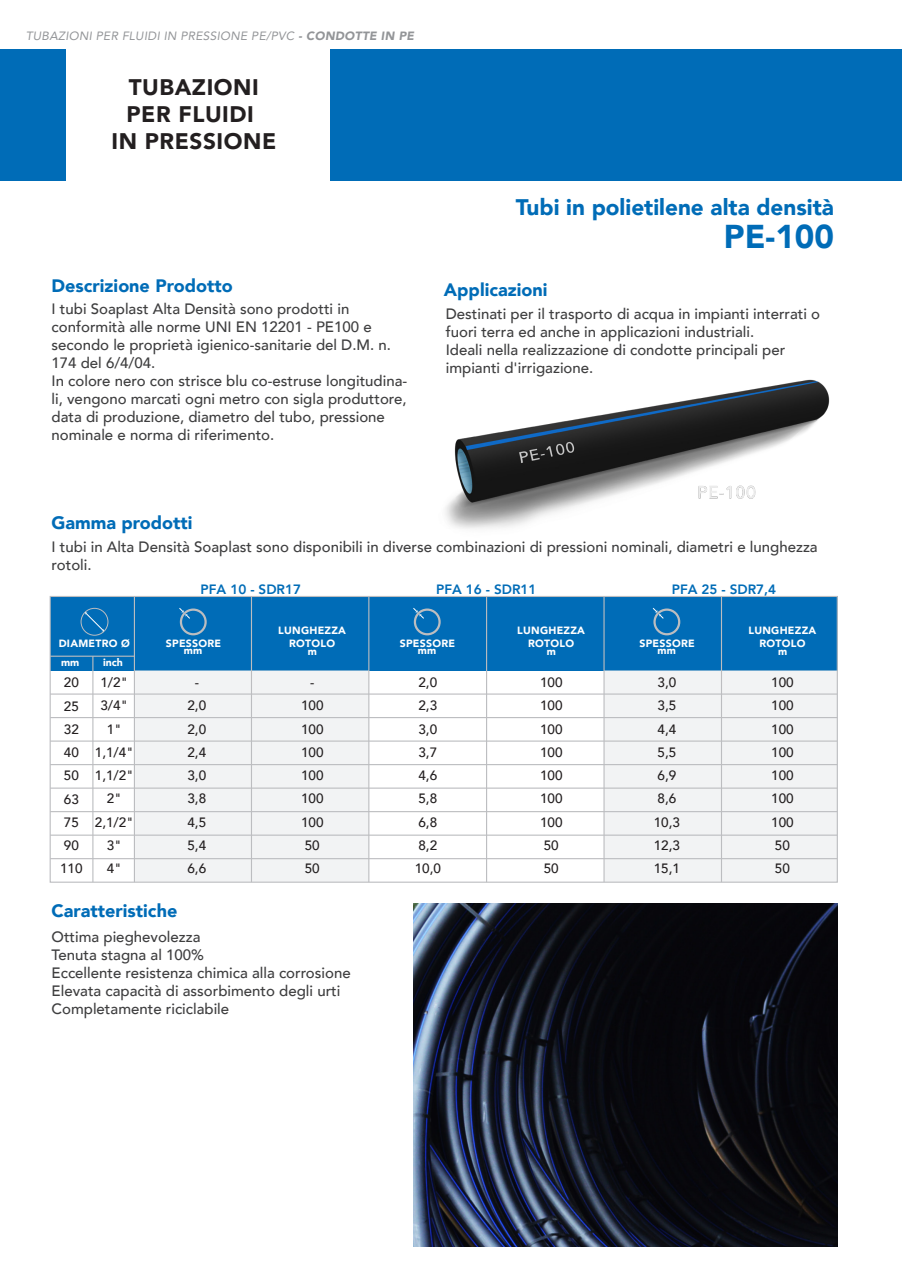
<style>
.page{position:relative;width:902px;height:1280px;background:#fff}
.page>*{position:absolute;margin:0;border:0;box-sizing:border-box;transform-origin:0 0}
.t1{font:900 33px "Avenir";color:#006cb7}
.t2{font:900 22.5px/27px "Avenir";letter-spacing:.025em;color:#231f20;text-align:center}
.t3{font:900 22.5px "Avenir";color:#006cb7}
.t4{font:900 18px "Avenir";color:#006cb7}
.t5{font:500 15px/18px "Avenir";color:#3e3e3f}
.t6{font:500 13.5px/23.2px "Avenir";color:#231f20}
.t7{font:800 13.5px "Avenir";color:#006cb7}
.t8{font:italic 12px "Avenir";letter-spacing:.025em;color:#939598}
.t9{font:900 10.5px/12.6px "Avenir";letter-spacing:.025em;color:#fff;text-align:center}
.s1{font-weight:900}
</style>
<div class="page">
<div style="left:50px;top:596px;width:787px;height:74px;background:#006cb7"></div>
<div style="left:134px;top:670px;width:235px;height:212px;background:#f2f3f4"></div>
<div style="left:604px;top:670px;width:233px;height:212px;background:#f2f3f4"></div>
<hr style="left:50px;top:858px;width:787px;height:1px;background:#bcbdc0">
<hr style="left:50px;top:834px;width:787px;height:2px;background:#bcbdc0">
<hr style="left:50px;top:811px;width:787px;height:1px;background:#bcbdc0">
<hr style="left:50px;top:787px;width:787px;height:2px;background:#bcbdc0">
<hr style="left:50px;top:764px;width:787px;height:1px;background:#bcbdc0">
<hr style="left:50px;top:740px;width:787px;height:2px;background:#bcbdc0">
<hr style="left:50px;top:717px;width:787px;height:1px;background:#bcbdc0">
<hr style="left:50px;top:693px;width:787px;height:2px;background:#bcbdc0">
<hr style="left:50px;top:656px;width:84px;height:1px;background:#bcbdc0">
<hr style="left:368px;top:596px;width:1px;height:286px;background:#bcbdc0">
<hr style="left:251px;top:596px;width:1px;height:286px;background:#bcbdc0">
<hr style="left:134px;top:596px;width:1px;height:286px;background:#bcbdc0">
<hr style="left:486px;top:596px;width:1px;height:286px;background:#bcbdc0">
<hr style="left:720px;top:596px;width:2px;height:286px;background:#bcbdc0">
<hr style="left:603px;top:596px;width:1px;height:286px;background:#bcbdc0">
<hr style="left:92px;top:656px;width:1px;height:226px;background:#bcbdc0">
<div style="left:0;top:49px;width:901px;height:131px;background:#006cb7"></div>
<div style="left:66px;top:49px;width:264px;height:134px;background:#fff"></div>
<div style="left:81px;top:608px;width:27px;height:28px;border:1px solid #bcbdc0;border-radius:50%"></div>
<svg style="left:85px;top:612px;width:19px;height:19px"></svg>
<svg style="left:179px;top:608px;width:28px;height:27px"></svg>
<svg style="left:413px;top:608px;width:27px;height:27px"></svg>
<svg style="left:652px;top:608px;width:28px;height:27px"></svg>
<img style="left:445px;top:379px;width:385px;height:150px">
<img style="left:413px;top:903px;width:424px;height:343px">
<p class="t8" style="left:26px;top:29px;width:390px">TUBAZIONI PER FLUIDI IN PRESSIONE PE/PVC <span class="s1">- CONDOTTE IN PE</span></p>
<h2 class="t2" style="left:111px;top:73px;width:166px">TUBAZIONI<br>PER FLUIDI<br>IN PRESSIONE</h2>
<p class="t4" style="left:52px;top:270px;width:182px">Descrizione Prodotto</p>
<p class="t5" style="left:52px;top:299px;width:357px">I tubi Soaplast Alta Densità sono prodotti in conformità alle norme UNI EN 12201 - PE100 e secondo le proprietà igienico-sanitarie del D.M. n.<br>174 del 6/4/04.<br>In colore nero con strisce blu co-estruse longitudina&shy;li, vengono marcati ogni metro con sigla produttore, data di produzione, diametro del tubo, pressione nominale e norma di riferimento.</p>
<p class="t4" style="left:52px;top:507px;width:142px">Gamma prodotti</p>
<h2 class="t3" style="left:515px;top:187px;width:319px">Tubi in polietilene alta densità</h2>
<h1 class="t1" style="left:724px;top:208px;width:111px">PE-100</h1>
<p class="t4" style="left:444px;top:275px;width:105px">Applicazioni</p>
<p class="t5" style="left:446px;top:304px;width:376px">Destinati per il trasporto di acqua in impianti interrati o fuori terra ed anche in applicazioni industriali.<br>Ideali nella realizzazione di condotte principali per impianti d'irrigazione.</p>
<p class="t5" style="left:52px;top:537px;width:767px">I tubi in Alta Densità Soaplast sono disponibili in diverse combinazioni di pressioni nominali, diametri e lunghezza rotoli.</p>
<p class="t7" style="left:201px;top:579px;width:102px">PFA 10 - SDR17</p>
<p class="t7" style="left:436px;top:579px;width:102px">PFA 16 - SDR11</p>
<p class="t7" style="left:671px;top:579px;width:106px">PFA 25 - SDR7,4</p>
<p class="t9" style="left:278px;top:624px;width:69px">LUNGHEZZA<br>ROTOLO</p>
<p class="t9" style="left:61px;top:656px;width:20px">mm</p>
<p class="t9" style="left:103px;top:656px;width:21px">inch</p>
<p class="t6" style="left:60px;top:670px;width:24px">20<br>25<br>32<br>40<br>50<br>63<br>75<br>90<br>110</p>
<p class="t6" style="left:95px;top:670px;width:40px;text-align:center">1/2"<br>3/4"<br>1"<br>1,1/4"<br>1,1/2"<br>2"<br>2,1/2"<br>3"<br>4"</p>
<p class="t6" style="left:187px;top:670px;width:20px;text-align:center">-<br>2,0<br>2,0<br>2,4<br>3,0<br>3,8<br>4,5<br>5,4<br>6,6</p>
<p class="t6" style="left:301px;top:670px;width:24px;text-align:center">-<br>100<br>100<br>100<br>100<br>100<br>100<br>50<br>50</p>
<p class="t6" style="left:414px;top:670px;width:28px">2,0<br>2,3<br>3,0<br>3,7<br>4,6<br>5,8<br>6,8<br>8,2<br>10,0</p>
<p class="t6" style="left:540px;top:670px;width:24px">100<br>100<br>100<br>100<br>100<br>100<br>100<br>50<br>50</p>
<p class="t6" style="left:771px;top:670px;width:24px">100<br>100<br>100<br>100<br>100<br>100<br>100<br>50<br>50</p>
<p class="t9" style="left:517px;top:624px;width:69px">LUNGHEZZA<br>ROTOLO</p>
<p class="t9" style="left:748px;top:624px;width:69px">LUNGHEZZA<br>ROTOLO</p>
<p class="t9" style="left:778px;top:645px;width:11px">m</p>
<p class="t9" style="left:59px;top:637px;width:73px">DIAMETRO Ø</p>
<p class="t9" style="left:166px;top:636px;width:57px">SPESSORE</p>
<p class="t9" style="left:400px;top:636px;width:57px">SPESSORE</p>
<p class="t9" style="left:639px;top:636px;width:57px">SPESSORE</p>
<p class="t9" style="left:418px;top:644px;width:20px">mm</p>
<p class="t9" style="left:184px;top:644px;width:20px">mm</p>
<p class="t9" style="left:657px;top:644px;width:20px">mm</p>
<p class="t9" style="left:308px;top:645px;width:11px">m</p>
<p class="t9" style="left:546px;top:645px;width:11px">m</p>
<p class="t6" style="left:653px;top:670px;width:28px">3,0<br>3,5<br>4,4<br>5,5<br>6,9<br>8,6<br>10,3<br>12,3<br>15,1</p>
<p class="t4" style="left:52px;top:895px;width:127px">Caratteristiche</p>
<p class="t5" style="left:52px;top:927px;width:300px">Ottima pieghevolezza<br>Tenuta stagna al 100%<br>Eccellente resistenza chimica alla corrosione Elevata capacità di assorbimento degli urti Completamente riciclabile</p>
</div>
